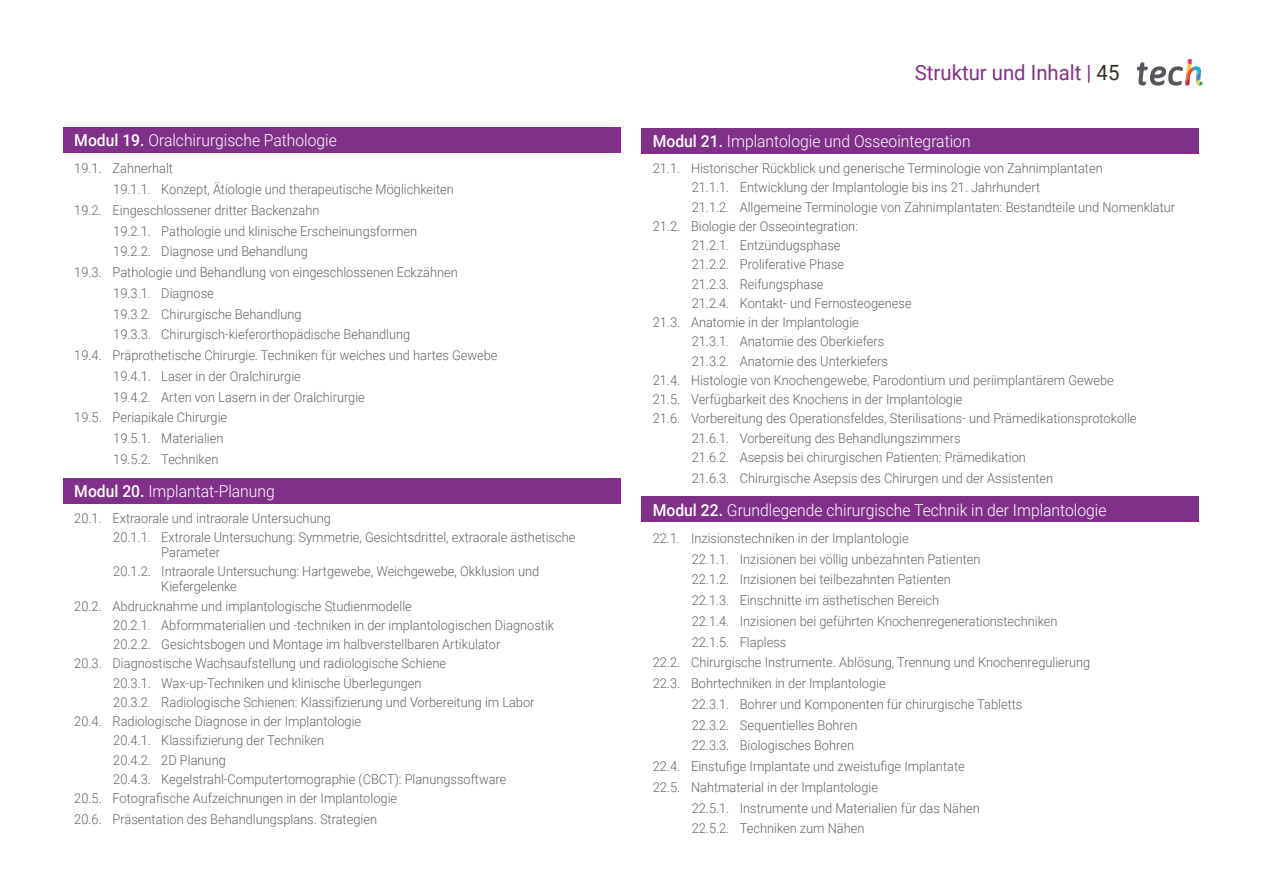
<style>
.page{position:relative;width:1263px;height:893px;background:#fff}
.page>*{position:absolute;margin:0;border:0;box-sizing:border-box;transform-origin:0 0}
.t1{font:21px "Roboto";color:#813089}
.t2{font:300 16.5px "Roboto";color:#fff;scale:.95 1}
.t3{font:300 13.5px/19.2px "Roboto";color:#61646a;scale:.95 1}
.s1{font-weight:500}
.s2{color:#312e20}
</style>
<div class="page">
<div style="left:63px;top:128px;width:558px;height:25px;background:#813089"></div>
<div style="left:63px;top:478px;width:558px;height:25px;background:#813089"></div>
<div style="left:642px;top:129px;width:557px;height:25px;background:#813089"></div>
<div style="left:642px;top:497px;width:557px;height:25px;background:#813089"></div>
<svg style="left:1137px;top:59px;width:65px;height:27px"></svg>
<p class="t2" style="left:74px;top:129px;width:278px"><span class="s1">Modul 19.</span> Oralchirurgische Pathologie</p>
<p class="t3" style="left:74px;top:159px;width:105px">19.1. Zahnerhalt</p>
<p class="t3" style="left:113px;top:179px;width:360px">19.1.1. Konzept, Ätiologie und therapeutische Möglichkeiten</p>
<p class="t3" style="left:74px;top:200px;width:259px">19.2. Eingeschlossener dritter Backenzahn</p>
<p class="t3" style="left:113px;top:221px;width:321px">19.2.1. Pathologie und klinische Erscheinungsformen</p>
<p class="t3" style="left:113px;top:242px;width:206px">19.2.2. Diagnose und Behandlung</p>
<p class="t3" style="left:74px;top:262px;width:405px">19.3. Pathologie und Behandlung von eingeschlossenen Eckzähnen</p>
<p class="t3" style="left:113px;top:283px;width:107px">19.3.1. Diagnose</p>
<p class="t3" style="left:113px;top:304px;width:200px">19.3.2. Chirurgische Behandlung</p>
<p class="t3" style="left:113px;top:325px;width:314px">19.3.3. Chirurgisch-kieferorthopädische Behandlung</p>
<p class="t3" style="left:74px;top:345px;width:447px">19.4. Präprothetische Chirurgie. Techniken für weiches und hartes Gewebe</p>
<p class="t3" style="left:113px;top:366px;width:199px">19.4.1. Laser in der Oralchirurgie</p>
<p class="t3" style="left:113px;top:387px;width:266px">19.4.2. Arten von Lasern in der Oralchirurgie</p>
<p class="t3" style="left:74px;top:408px;width:162px">19.5. Periapikale Chirurgie</p>
<p class="t3" style="left:113px;top:428px;width:117px">19.5.1. Materialien</p>
<p class="t3" style="left:113px;top:449px;width:112px">19.5.2. Techniken</p>
<p class="t2" style="left:74px;top:480px;width:213px"><span class="s1">Modul 20.</span> Implantat-Planung</p>
<p class="t3" style="left:113px;top:508px;width:488px;text-indent:-39px">20.1. Extraorale und intraorale Untersuchung<br>20.1.1. Extrorale Untersuchung: Symmetrie, Gesichtsdrittel, extraorale ästhetische</p>
<p class="t3" style="left:113px;top:542px;width:450px;text-indent:48px">Parameter<br>20.1.2. Intraorale Untersuchung: Hartgewebe, Weichgewebe, Okklusion und</p>
<p class="t3" style="left:161px;top:576px;width:81px">Kiefergelenke</p>
<p class="t3" style="left:74px;top:596px;width:357px">20.2. Abdrucknahme und implantologische Studienmodelle</p>
<p class="t3" style="left:113px;top:615px;width:465px">20.2.1. Abformmaterialien und -techniken in der implantologischen Diagnostik</p>
<p class="t3" style="left:113px;top:634px;width:409px">20.2.2. Gesichtsbogen und Montage im halbverstellbaren Artikulator</p>
<p class="t3" style="left:74px;top:653px;width:393px">20.3. Diagnostische Wachsaufstellung und radiologische Schiene</p>
<p class="t3" style="left:113px;top:673px;width:326px">20.3.1. Wax-up-Techniken und klinische Überlegungen</p>
<p class="t3" style="left:113px;top:692px;width:445px">20.3.2. Radiologische Schienen: Klassifizierung und Vorbereitung im Labor</p>
<p class="t3" style="left:74px;top:711px;width:303px">20.4. Radiologische Diagnose in der Implantologie</p>
<p class="t3" style="left:113px;top:730px;width:224px">20.4.1. Klassifizierung der Techniken</p>
<p class="t3" style="left:113px;top:750px;width:120px">20.4.2. 2D Planung</p>
<p class="t3" style="left:113px;top:769px;width:415px">20.4.3. Kegelstrahl-Computertomographie (CBCT): Planungssoftware</p>
<p class="t3" style="left:74px;top:788px;width:341px">20.5. Fotografische Aufzeichnungen in der Implantologie</p>
<p class="t3" style="left:74px;top:809px;width:320px">20.6. Präsentation des Behandlungsplans. Strategien</p>
<h1 class="t1" style="left:915px;top:57px;width:206px">Struktur und Inhalt | <span class="s2">45</span></h1>
<p class="t2" style="left:653px;top:130px;width:336px"><span class="s1">Modul 21.</span> Implantologie und Osseointegration</p>
<p class="t3" style="left:653px;top:158px;width:475px">21.1. Historischer Rückblick und generische Terminologie von Zahnimplantaten</p>
<p class="t3" style="left:692px;top:177px;width:368px">21.1.1. Entwicklung der Implantologie bis ins 21. Jahrhundert</p>
<p class="t3" style="left:692px;top:197px;width:510px">21.1.2. Allgemeine Terminologie von Zahnimplantaten: Bestandteile und Nomenklatur</p>
<p class="t3" style="left:653px;top:216px;width:218px">21.2. Biologie der Osseointegration:</p>
<p class="t3" style="left:692px;top:235px;width:158px">21.2.1. Entzündugsphase</p>
<p class="t3" style="left:692px;top:254px;width:162px">21.2.2. Proliferative Phase</p>
<p class="t3" style="left:692px;top:274px;width:140px">21.2.3. Reifungsphase</p>
<p class="t3" style="left:692px;top:293px;width:233px">21.2.4. Kontakt- und Fernosteogenese</p>
<p class="t3" style="left:653px;top:312px;width:218px">21.3. Anatomie in der Implantologie</p>
<p class="t3" style="left:692px;top:331px;width:204px">21.3.1. Anatomie des Oberkiefers</p>
<p class="t3" style="left:692px;top:351px;width:208px">21.3.2. Anatomie des Unterkiefers</p>
<p class="t3" style="left:653px;top:370px;width:487px">21.4. Histologie von Knochengewebe, Parodontium und periimplantärem Gewebe</p>
<p class="t3" style="left:653px;top:389px;width:328px">21.5. Verfügbarkeit des Knochens in der Implantologie</p>
<p class="t3" style="left:653px;top:408px;width:511px">21.6. Vorbereitung des Operationsfeldes, Sterilisations- und Prämedikationsprotokolle</p>
<p class="t3" style="left:692px;top:428px;width:284px">21.6.1. Vorbereitung des Behandlungszimmers</p>
<p class="t3" style="left:692px;top:447px;width:353px">21.6.2. Asepsis bei chirurgischen Patienten: Prämedikation</p>
<p class="t3" style="left:692px;top:468px;width:382px">21.6.3. Chirurgische Asepsis des Chirurgen und der Assistenten</p>
<p class="t2" style="left:653px;top:498px;width:479px"><span class="s1">Modul 22.</span> Grundlegende chirurgische Technik in der Implantologie</p>
<p class="t3" style="left:653px;top:528px;width:271px">22.1. Inzisionstechniken in der Implantologie</p>
<p class="t3" style="left:692px;top:549px;width:306px">22.1.1. Inzisionen bei völlig unbezahnten Patienten</p>
<p class="t3" style="left:692px;top:569px;width:274px">22.1.2. Inzisionen bei teilbezahnten Patienten</p>
<p class="t3" style="left:692px;top:590px;width:262px">22.1.3. Einschnitte im ästhetischen Bereich</p>
<p class="t3" style="left:692px;top:611px;width:387px">22.1.4. Inzisionen bei geführten Knochenregenerationstechniken</p>
<p class="t3" style="left:692px;top:632px;width:101px">22.1.5. Flapless</p>
<p class="t3" style="left:653px;top:652px;width:462px">22.2. Chirurgische Instrumente. Ablösung, Trennung und Knochenregulierung</p>
<p class="t3" style="left:653px;top:673px;width:247px">22.3. Bohrtechniken in der Implantologie</p>
<p class="t3" style="left:692px;top:694px;width:350px">22.3.1. Bohrer und Komponenten für chirurgische Tabletts</p>
<p class="t3" style="left:692px;top:715px;width:176px">22.3.2. Sequentielles Bohren</p>
<p class="t3" style="left:692px;top:735px;width:172px">22.3.3. Biologisches Bohren</p>
<p class="t3" style="left:653px;top:756px;width:330px">22.4. Einstufige Implantate und zweistufige Implantate</p>
<p class="t3" style="left:653px;top:777px;width:239px">22.5. Nahtmaterial in der Implantologie</p>
<p class="t3" style="left:692px;top:798px;width:305px">22.5.1. Instrumente und Materialien für das Nähen</p>
<p class="t3" style="left:692px;top:818px;width:183px">22.5.2. Techniken zum Nähen</p>
</div>
